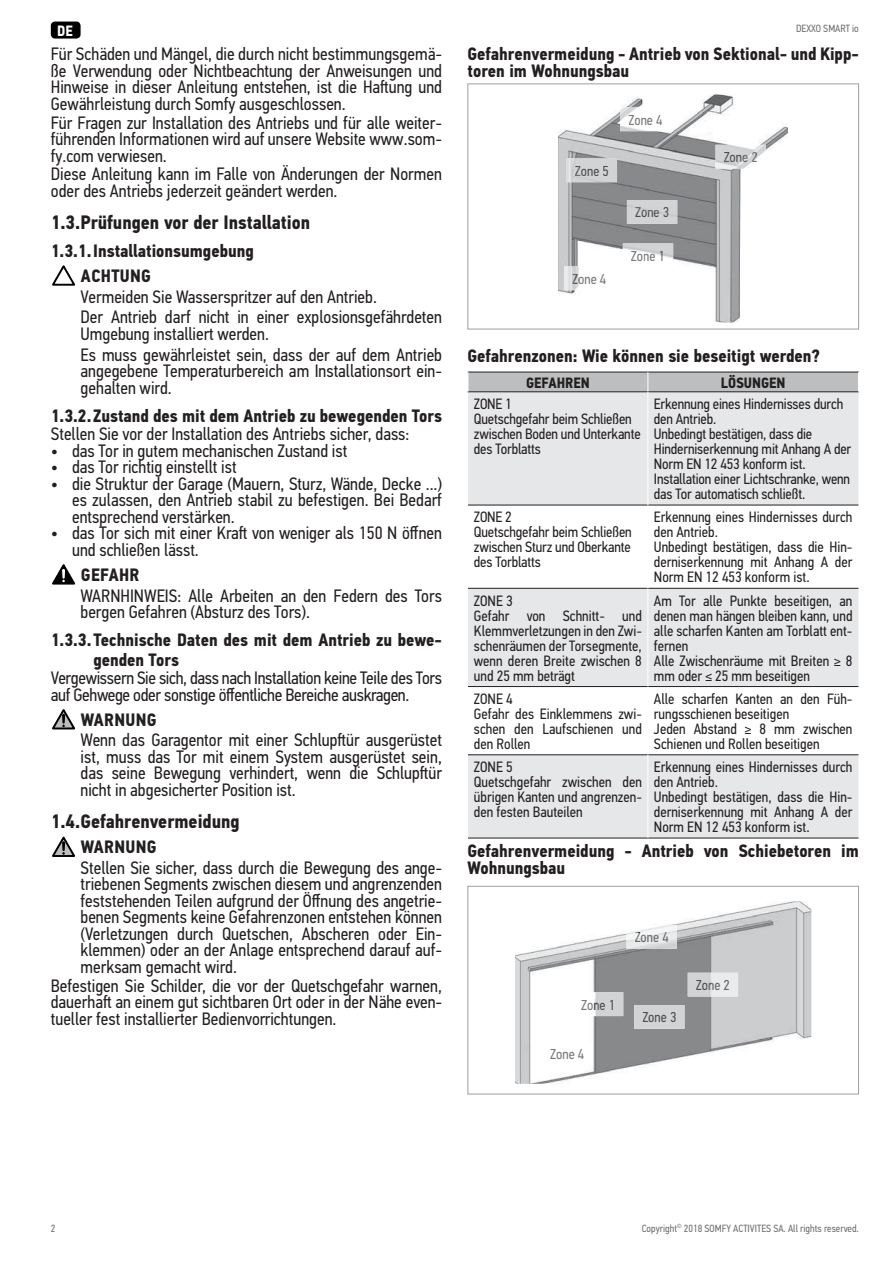
<style>
.page{position:relative;width:893px;height:1263px;background:#fff}
.page>*{position:absolute;margin:0;border:0;box-sizing:border-box;transform-origin:0 0}
.t1{font:700 19.5px "PF Din Text Cond Pro";color:#231f20}
.t2{font:18px/16.5px "PF Din Text Cond Pro";color:#231f20;text-align:justify}
.t3{font:700 18px/16.5px "PF Din Text Cond Pro";color:#231f20}
.t4{font:18px/16.5px "PF Din Text Cond Pro";letter-spacing:-.02em;color:#231f20}
.t5{font:700 18px "PF Din Text Cond Pro";letter-spacing:.02em;color:#231f20}
.t6{font:15px/15px "PF Din Text Cond Pro";color:#231f20}
.t7{font:700 15px "PF Din Text Cond Pro";color:#231f20}
.t8{font:700 15px "PF Din Text Cond Pro";color:#fff}
.t9{font:14.4px "PF Din Text Cond Pro";color:#77787b}
.t10{font:14.4px "PF Din Text Cond Pro";color:#4d4d4f}
.t11{font:14.4px "PF Din Text Cond Pro";color:#717375}
.t12{font:10.5px "PF Din Text Cond Pro";color:#6d6e70}
.s1{color:#535355}
.s2{color:#4e4e50}
.s3{color:#2d2a2c}
.s4{color:#2e2c2d}
.s5{color:#383738}
.s6{color:#535456}
.s7{color:#6a6b6e}
.s8{color:#76777a}
.s9{color:#4c4c4e}
.s10{color:#4d4d4f}
.s11{color:#707274}
.s12{color:#66676a}
</style>
<div class="page">
<div style="left:51px;top:22px;width:30px;height:17px;background:#000;border-radius:4px"></div>
<svg style="left:52px;top:265px;width:23px;height:21px"></svg>
<svg style="left:52px;top:564px;width:23px;height:21px"></svg>
<svg style="left:52px;top:709px;width:23px;height:21px"></svg>
<svg style="left:52px;top:836px;width:23px;height:21px"></svg>
<img style="left:558px;top:94px;width:230px;height:229px">
<div style="left:468px;top:84px;width:391px;height:245px;border:1px solid #9d9fa1"></div>
<img style="left:620px;top:107px;width:50px;height:24px">
<img style="left:629px;top:115px;width:33px;height:10px">
<img style="left:715px;top:145px;width:51px;height:24px">
<img style="left:724px;top:152px;width:33px;height:10px">
<img style="left:567px;top:158px;width:50px;height:24px">
<img style="left:575px;top:166px;width:33px;height:10px">
<img style="left:627px;top:200px;width:50px;height:24px">
<img style="left:635px;top:207px;width:33px;height:10px">
<img style="left:623px;top:243px;width:50px;height:24px">
<img style="left:631px;top:251px;width:32px;height:10px">
<img style="left:564px;top:266px;width:50px;height:24px">
<img style="left:573px;top:274px;width:33px;height:10px">
<svg style="left:468px;top:393px;width:390px;height:445px;fill:#e6e7e8"></svg>
<hr style="left:468px;top:392px;width:391px;height:1px;background:#231f20">
<hr style="left:468px;top:505px;width:390px;height:1px;background:#231f20">
<hr style="left:468px;top:588px;width:390px;height:1px;background:#231f20">
<hr style="left:468px;top:686px;width:390px;height:1px;background:#231f20">
<hr style="left:468px;top:755px;width:390px;height:1px;background:#231f20">
<hr style="left:468px;top:838px;width:390px;height:1px;background:#231f20">
<svg style="left:468px;top:372px;width:391px;height:20px;background:#b3b4b6"></svg>
<hr style="left:647px;top:392px;width:1px;height:113px;background:#fff">
<hr style="left:647px;top:505px;width:1px;height:83px;background:#fff">
<hr style="left:647px;top:588px;width:1px;height:98px;background:#fff">
<hr style="left:647px;top:687px;width:1px;height:68px;background:#fff">
<hr style="left:647px;top:755px;width:1px;height:83px;background:#fff">
<img style="left:515px;top:901px;width:296px;height:183px">
<div style="left:468px;top:886px;width:391px;height:208px;border:1px solid #9d9fa1"></div>
<img style="left:626px;top:925px;width:51px;height:24px">
<img style="left:635px;top:932px;width:33px;height:11px">
<img style="left:688px;top:973px;width:50px;height:24px">
<img style="left:696px;top:980px;width:33px;height:10px">
<img style="left:573px;top:992px;width:50px;height:24px">
<img style="left:581px;top:1000px;width:32px;height:10px">
<img style="left:634px;top:1005px;width:50px;height:24px">
<img style="left:643px;top:1012px;width:32px;height:10px">
<img style="left:542px;top:1042px;width:50px;height:23px">
<img style="left:551px;top:1049px;width:33px;height:10px">
<p class="t8" style="left:57px;top:25px;width:17px">DE</p>
<p class="t12" style="left:796px;top:25px;width:64px">DEXXO SMART io</p>
<p class="t2" style="left:51px;top:47px;width:393px">Für Schäden und Mängel, die durch nicht bestimmungsgemä&shy;ße Verwendung oder Nichtbeachtung der Anweisungen und Hinweise in dieser Anleitung entstehen, ist die Ha-ung und Gewährleistung durch Somfy ausgeschlossen.</p>
<p class="t2" style="left:51px;top:116px;width:393px">Für Fragen zur Installation des Antriebs und für alle weiter&shy;führenden Informationen wird auf unsere Website www.som&shy;fy.com verwiesen.</p>
<p class="t2" style="left:51px;top:167px;width:393px">Diese Anleitung kann im Falle von Änderungen der Normen oder des Antriebs jederzeit geändert werden.</p>
<p class="t1" style="left:51px;top:215px;width:261px">1.3. Prüfungen vor der Installation</p>
<p class="t3" style="left:81px;top:240px;width:174px;line-height:25px;text-indent:-30px">1.3.1. Installationsumgebung<br>ACHTUNG</p>
<p class="t2" style="left:81px;top:288px;width:363px;line-height:20.7px">Vermeiden Sie Wasserspritzer auf den Antrieb.<br>Der Antrieb darf nicht in einer explosionsgefährdeten</p>
<p class="t2" style="left:81px;top:325px;width:363px;line-height:20.7px">Umgebung installiert werden.<br>Es muss gewährleistet sein, dass der auf dem Antrieb</p>
<p class="t2" style="left:81px;top:364px;width:363px">angegebene Temperaturbereich am Installationsort ein&shy;gehalten wird.</p>
<p class="t3" style="left:51px;top:409px;width:393px">1.3.2. Zustand des mit dem Antrieb zu bewegenden Tors</p>
<p class="t2" style="left:51px;top:427px;width:360px">Stellen Sie vor der Installation des Antriebs sicher, dass:</p>
<p class="t2" style="left:51px;top:444px;width:298px">• das Tor in gutem mechanischen Zustand ist</p>
<p class="t2" style="left:51px;top:460px;width:187px">• das Tor richtig einstellt ist</p>
<p class="t2" style="left:72px;top:477px;width:371px;text-indent:-21px">• die Struktur der Garage (Mauern, Sturz, Wände, Decke ...) es zulassen, den Antrieb stabil zu befestigen. Bei Bedarf entsprechend verstärken.</p>
<p class="t2" style="left:72px;top:526px;width:371px;text-indent:-21px">• das Tor sich mit einer Kra- von weniger als 150 N öffnen und schließen lässt.</p>
<p class="t3" style="left:81px;top:568px;width:60px">GEFAHR</p>
<p class="t2" style="left:81px;top:589px;width:363px">WARNHINWEIS: Alle Arbeiten an den Federn des Tors bergen Gefahren (Absturz des Tors).</p>
<p class="t3" style="left:93px;top:632px;width:350px;line-height:19.5px;text-indent:-43px">1.3.3. Technische Daten des mit dem Antrieb zu bewe&shy;genden Tors</p>
<p class="t4" style="left:51px;top:671px;width:393px">Vergewissern Sie sich, dass nach Installation keine Teile des Tors auf Gehwege oder sonstige öffentliche Bereiche auskragen.</p>
<p class="t5" style="left:81px;top:712px;width:77px">WARNUNG</p>
<p class="t2" style="left:81px;top:733px;width:363px">Wenn das Garagentor mit einer Schlup-ür ausgerüstet ist, muss das Tor mit einem System ausgerüstet sein, das seine Bewegung verhindert, wenn die Schlup-ür nicht in abgesicherter Position ist.</p>
<p class="t1" style="left:51px;top:814px;width:190px">1.4. Gefahrenvermeidung</p>
<p class="t5" style="left:81px;top:840px;width:77px">WARNUNG</p>
<p class="t2" style="left:81px;top:861px;width:363px">Stellen Sie sicher, dass durch die Bewegung des ange&shy;triebenen Segments zwischen diesem und angrenzenden feststehenden Teilen aufgrund der Öffnung des angetrie&shy;benen Segments keine Gefahrenzonen entstehen können (Verletzungen durch Quetschen, Abscheren oder Ein&shy;klemmen) oder an der Anlage entsprechend darauf auf&shy;merksam gemacht wird.</p>
<p class="t2" style="left:51px;top:979px;width:393px">Befestigen Sie Schilder, die vor der Quetschgefahr warnen, dauerha- an einem gut sichtbaren Ort oder in der Nähe even&shy;tueller fest installierter Bedienvorrichtungen.</p>
<p class="t3" style="left:468px;top:47px;width:393px">Gefahrenvermeidung - Antrieb von Sektional- und Kipp&shy;toren im Wohnungsbau</p>
<p class="t9" style="left:628px;top:114px;width:35px"><span class="s1">Z</span>one 4</p>
<p class="t10" style="left:724px;top:152px;width:35px">Zo<span class="s2">ne</span> <span class="s3">2</span></p>
<p class="t10" style="left:575px;top:165px;width:35px"><span class="s4">Z</span>one 5</p>
<p class="t10" style="left:635px;top:207px;width:35px">Zo<span class="s5">ne</span> 3</p>
<p class="t9" style="left:631px;top:250px;width:35px">Zone <span class="s2">1</span></p>
<p class="t9" style="left:572px;top:273px;width:35px"><span class="s6">Z</span><span class="s7">o</span>ne 4</p>
<p class="t3" style="left:468px;top:349px;width:354px">Gefahrenzonen: Wie können sie beseitigt werden?</p>
<p class="t7" style="left:526px;top:377px;width:65px">GEFAHREN</p>
<p class="t7" style="left:721px;top:377px;width:66px">LÖSUNGEN</p>
<p class="t6" style="left:474px;top:398px;width:168px">ZONE 1<br>Quetschgefahr beim Schließen zwischen Boden und Unterkante des Torblatts</p>
<p class="t6" style="left:654px;top:398px;width:199px">Erkennung eines Hindernisses durch den Antrieb.<br>Unbedingt bestätigen, dass die<br>Hinderniserkennung mit Anhang A der<br>Norm EN 12 453 konform ist.<br>Installation einer Lichtschranke, wenn das Tor automatisch schließt.</p>
<p class="t6" style="left:474px;top:511px;width:159px">ZONE 2<br>Quetschgefahr beim Schließen zwischen Sturz und Oberkante des Torblatts</p>
<p class="t6" style="left:654px;top:511px;width:200px">Erkennung eines Hindernisses durch den Antrieb.<br>Unbedingt bestätigen, dass die Hin&shy;derniserkennung mit Anhang A der<br>Norm EN 12 453 konform ist.</p>
<p class="t6" style="left:474px;top:594px;width:169px">ZONE 3<br>Gefahr von Schnitt- und<br>Klemmverletzungen in den Zwi&shy;schenräumen der Torsegmente, wenn deren Breite zwischen 8 und 25 mm beträgt</p>
<p class="t6" style="left:654px;top:594px;width:200px">Am Tor alle Punkte beseitigen, an denen man hängen bleiben kann, und alle scharfen Kanten am Torblatt ent&shy;fernen<br>Alle Zwischenräume mit Breiten ≥ 8 mm oder ≤ 25 mm beseitigen</p>
<p class="t6" style="left:474px;top:692px;width:169px">ZONE 4<br>Gefahr des Einklemmens zwi&shy;schen den Laufschienen und den Rollen</p>
<p class="t6" style="left:654px;top:692px;width:200px">Alle scharfen Kanten an den Füh&shy;rungsschienen beseitigen<br>Jeden Abstand ≥ 8 mm zwischen<br>Schienen und Rollen beseitigen</p>
<p class="t6" style="left:474px;top:761px;width:169px">ZONE 5<br>Quetschgefahr zwischen den übrigen Kanten und angrenzen&shy;den festen Bauteilen</p>
<p class="t6" style="left:654px;top:761px;width:200px">Erkennung eines Hindernisses durch den Antrieb.<br>Unbedingt bestätigen, dass die Hin&shy;derniserkennung mit Anhang A der<br>Norm EN 12 453 konform ist.</p>
<p class="t3" style="left:468px;top:844px;width:393px">Gefahrenvermeidung - Antrieb von Schiebetoren im<br>Wohnungsbau</p>
<p class="t9" style="left:581px;top:999px;width:35px">Zo<span class="s8">n</span><span class="s9">e</span> <span class="s10">1</span></p>
<p class="t9" style="left:550px;top:1048px;width:35px">Zone 4</p>
<p class="t11" style="left:635px;top:932px;width:35px">Zone <span class="s11">4</span></p>
<p class="t10" style="left:642px;top:1012px;width:35px">Zone 3</p>
<p class="t10" style="left:696px;top:980px;width:35px">Zon<span class="s12">e 2</span></p>
<p class="t12" style="left:51px;top:1224px;width:6px">2</p>
<p class="t12" style="left:642px;top:1224px;width:219px">Copyright<sup>©</sup> 2018 SOMFY ACTIVITES SA. All rights reserved.</p>
</div>
